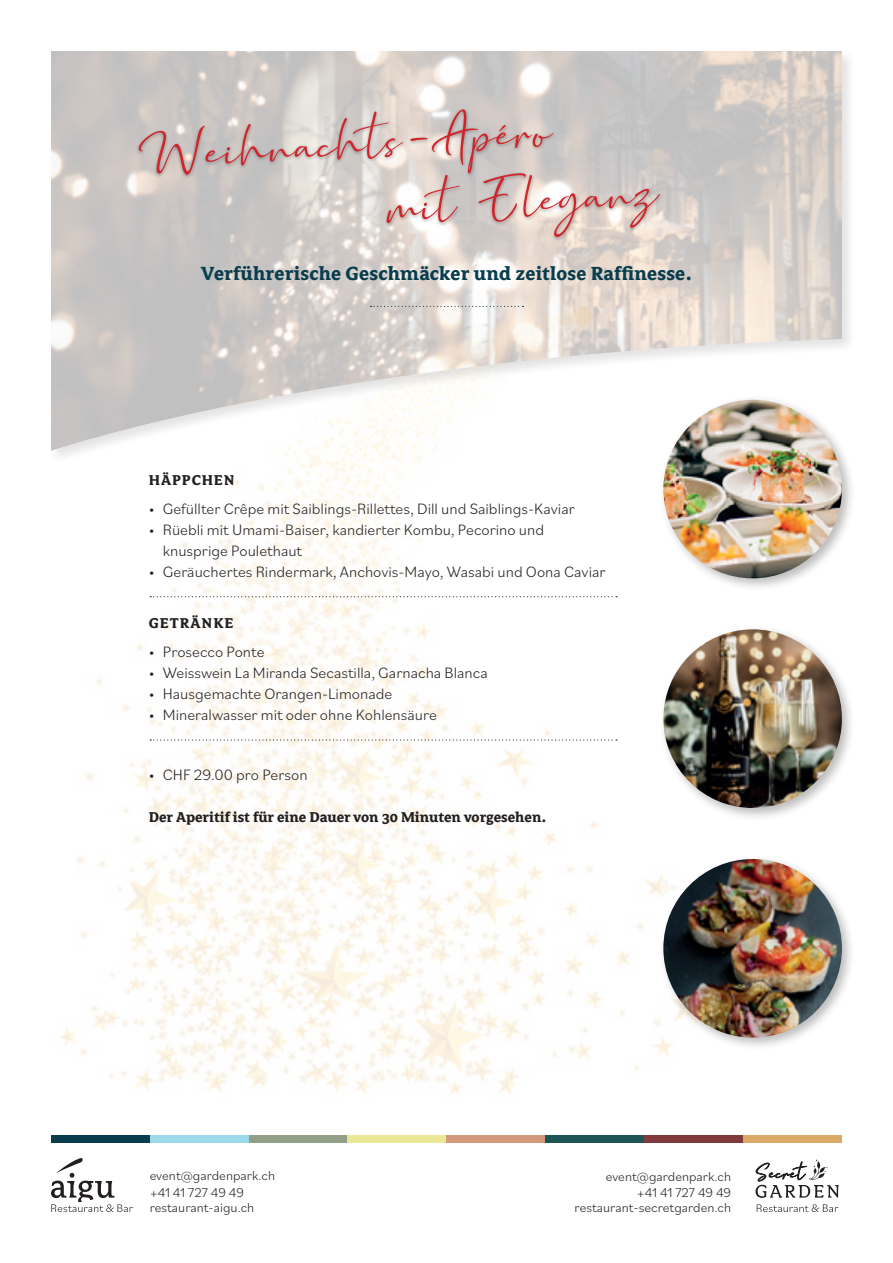
<style>
.page{position:relative;width:893px;height:1263px;background:#fff}
.page>*{position:absolute;margin:0;border:0;box-sizing:border-box;transform-origin:0 0}
.t1{font:52.5px/69px "Marthin Slant";color:#d1232a}
.t2{font:700 21px "Avance Pro";letter-spacing:.01em;color:#083d4d}
.t3{font:300 15.75px/21px "Bilo";color:#231f20}
.t4{font:700 15.75px "Avance Pro";color:#231f20}
.t5{font:700 15.75px "Avance Pro";letter-spacing:.06em;color:#231f20}
.t6{font:300 13.5px/16.5px "Bilo";color:#231f20}
</style>
<div class="page">
<img style="left:60px;top:464px;width:609px;height:630px">
<div style="left:49px;top:49px;width:807px;height:415px;background:#231f20;opacity:.5"></div>
<img style="left:51px;top:51px;width:791px;height:400px">
<svg style="left:370px;top:306px;width:153px;height:1px"></svg>
<div style="left:136px;top:107px;width:528px;height:134px;background:#231f20;opacity:.4"></div>
<svg style="left:150px;top:596px;width:467px;height:1px"></svg>
<svg style="left:150px;top:739px;width:467px;height:2px"></svg>
<div style="left:659px;top:854px;width:196px;height:197px;background:#231f20;opacity:.3"></div>
<img style="left:663px;top:859px;width:179px;height:178px;border-radius:89px">
<div style="left:659px;top:625px;width:196px;height:196px;background:#231f20;opacity:.3"></div>
<img style="left:663px;top:629px;width:179px;height:179px;border-radius:89px">
<div style="left:659px;top:395px;width:196px;height:197px;background:#231f20;opacity:.3"></div>
<img style="left:663px;top:400px;width:179px;height:178px;border-radius:89px">
<svg style="left:757px;top:1204px;width:81px;height:8px"></svg>
<svg style="left:755px;top:1160px;width:84px;height:38px"></svg>
<svg style="left:51px;top:1158px;width:82px;height:54px"></svg>
<div style="left:51px;top:1135px;width:102px;height:8px;background:#083d4d"></div>
<div style="left:150px;top:1135px;width:102px;height:8px;background:#9cdaea"></div>
<div style="left:249px;top:1135px;width:101px;height:8px;background:#919e88"></div>
<div style="left:348px;top:1135px;width:101px;height:8px;background:#eae799"></div>
<div style="left:446px;top:1135px;width:102px;height:8px;background:#d3997a"></div>
<div style="left:545px;top:1135px;width:102px;height:8px;background:#1f5557"></div>
<div style="left:644px;top:1135px;width:102px;height:8px;background:#81393b"></div>
<div style="left:743px;top:1135px;width:99px;height:8px;background:#dba967"></div>
<h1 class="t1" style="left:380px;top:98px;width:272px;text-indent:-248px;rotate:-4deg">Weihnachts -Apéro<br>mit Eleganz</h1>
<h2 class="t2" style="left:201px;top:262px;width:493px">Verführerische Geschmäcker und zeitlose Raffinesse.</h2>
<p class="t5" style="left:149px;top:471px;width:87px">HÄPPCHEN</p>
<p class="t3" style="left:149px;top:498px;width:427px">• Gefüllter Crêpe mit Saiblings-Rillettes, Dill und Saiblings-Kaviar</p>
<p class="t3" style="left:163px;top:519px;width:383px;text-indent:-14px">• Rüebli mit Umami-Baiser, kandierter Kombu, Pecorino und knusprige Poulethaut</p>
<p class="t3" style="left:149px;top:561px;width:458px">• Geräuchertes Rindermark, Anchovis-Mayo, Wasabi und Oona Caviar</p>
<p class="t5" style="left:149px;top:614px;width:86px">GETRÄNKE</p>
<p class="t3" style="left:149px;top:641px;width:117px">• Prosecco Ponte</p>
<p class="t3" style="left:149px;top:662px;width:340px">• Weisswein La Miranda Secastilla, Garnacha Blanca</p>
<p class="t3" style="left:149px;top:683px;width:245px">• Hausgemachte Orangen-Limonade</p>
<p class="t3" style="left:149px;top:704px;width:290px">• Mineralwasser mit oder ohne Kohlensäure</p>
<p class="t3" style="left:149px;top:763px;width:160px">• CHF 29.00 pro Person</p>
<p class="t4" style="left:149px;top:808px;width:399px">Der Aperitif ist für eine Dauer von 30 Minuten vorgesehen.</p>
<p class="t6" style="left:150px;top:1167px;width:127px">event@gardenpark.ch +41 41 727 49 49</p>
<p class="t6" style="left:150px;top:1199px;width:106px">restaurant-aigu.ch</p>
<p class="t6" style="left:606px;top:1167px;width:127px;text-align:right">event@gardenpark.ch +41 41 727 49 49</p>
<p class="t6" style="left:575px;top:1199px;width:158px">restaurant-secretgarden.ch</p>
</div>
